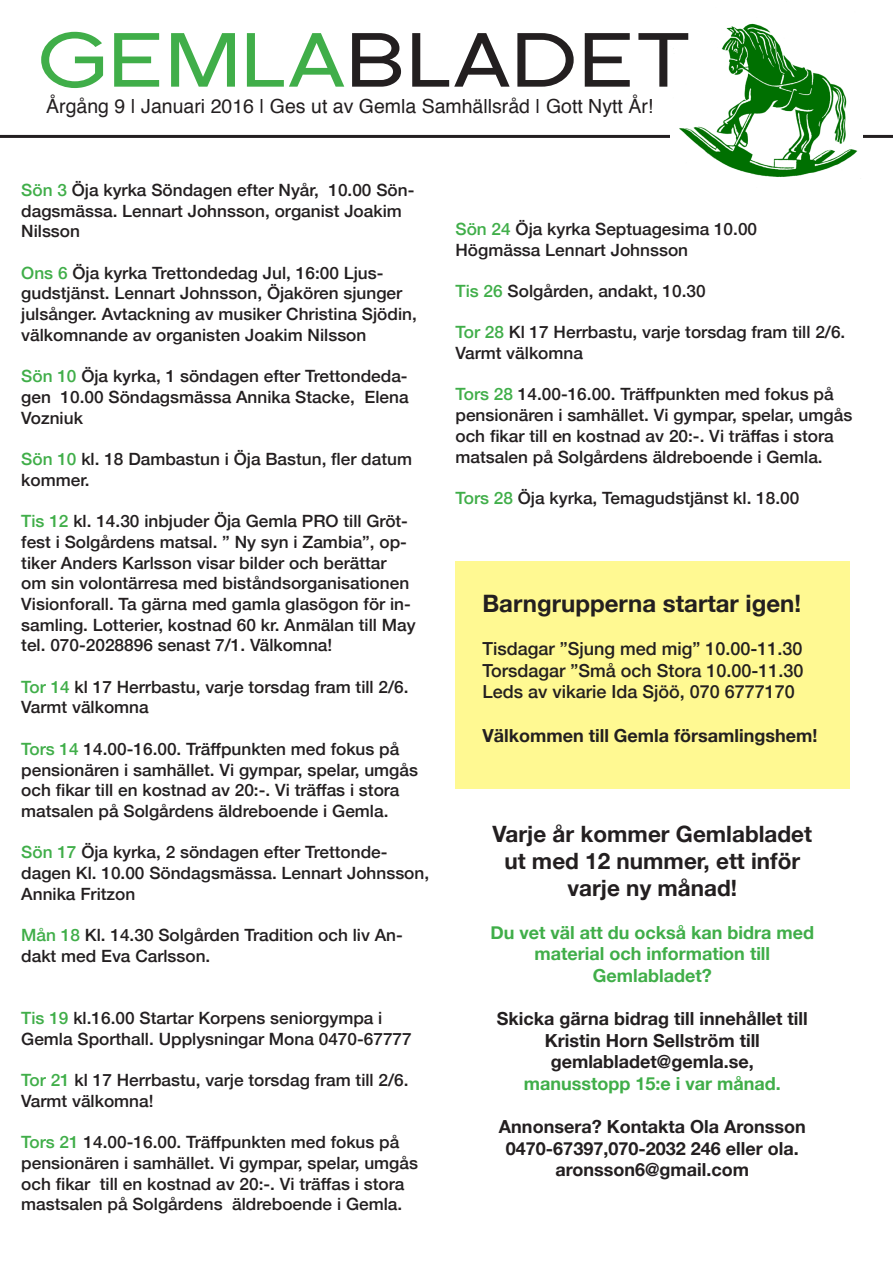
<style>
.page{position:relative;width:893px;height:1263px;background:#fff}
.page>*{position:absolute;margin:0;border:0;box-sizing:border-box;transform-origin:0 0}
.t1{font:76.5px "Florencesans Exp";color:#231f20}
.t2{font:700 24px "Helvetica Neue";color:#231f20}
.t3{font:700 22.5px/27px "Helvetica Neue";color:#231f20;text-align:center}
.t4{font:19.5px "Helvetica";color:#231f20}
.t5{font:700 18px/21.6px "Helvetica Neue";color:#231f20;text-align:center}
.t6{font:500 18px "Helvetica Neue";color:#231f20}
.t7{font:700 18px/21.6px "Helvetica Neue";color:#40ae49;text-align:center}
.t8{font:500 16.95px/20.7px "Helvetica Neue";color:#231f20}
.s1{color:#40ae49}
</style>
<div class="page">
<div style="left:455px;top:561px;width:394px;height:228px;background:#fff992"></div>
<hr style="left:0;top:135px;width:893px;height:3px;background:#231f20">
<img style="left:671px;top:23px;width:191px;height:154px">
<p class="t1" style="left:37px;top:19px;width:655px"><span class="s1">GEMLA</span>BLADET</p>
<p class="t4" style="left:46px;top:92px;width:608px">Årgång 9 | Januari 2016 | Ges ut av Gemla Samhällsråd | Gott Nytt År!</p>
<p class="t8" style="left:21px;top:179px;width:395px"><span class="s1">Sön 3</span> Öja kyrka Söndagen efter Nyår, 10.00 Sön&shy;dagsmässa. Lennart Johnsson, organist Joakim<br>Nilsson</p>
<p class="t8" style="left:21px;top:262px;width:397px"><span class="s1">Ons 6</span> Öja kyrka Trettondedag Jul, 16:00 Ljus&shy;gudstjänst. Lennart Johnsson, Öjakören sjunger julsånger. Avtackning av musiker Christina Sjödin, välkomnande av organisten Joakim Nilsson</p>
<p class="t8" style="left:21px;top:365px;width:389px;text-align:justify"><span class="s1">Sön 10</span> Öja kyrka, 1 söndagen efter Trettondeda&shy;gen 10.00 Söndagsmässa Annika Stacke, Elena Vozniuk</p>
<p class="t8" style="left:21px;top:448px;width:392px"><span class="s1">Sön 10</span> kl. 18 Dambastun i Öja Bastun, fler datum kommer.</p>
<p class="t8" style="left:21px;top:510px;width:396px"><span class="s1">Tis 12</span> kl. 14.30 inbjuder Öja Gemla PRO till Gröt&shy;fest i Solgårdens matsal. ” Ny syn i Zambia”, op&shy;tiker Anders Karlsson visar bilder och berättar om sin volontärresa med biståndsorganisationen Visionforall. Ta gärna med gamla glasögon för in&shy;samling. Lotterier, kostnad 60 kr. Anmälan till May tel. 070-2028896 senast 7/1. Välkomna!</p>
<p class="t8" style="left:21px;top:676px;width:389px"><span class="s1">Tor 14</span> kl 17 Herrbastu, varje torsdag fram till 2/6.<br>Varmt välkomna</p>
<p class="t8" style="left:21px;top:738px;width:398px"><span class="s1">Tors 14</span> 14.00-16.00. Träffpunkten med fokus på pensionären i samhället. Vi gympar, spelar, umgås och fikar till en kostnad av 20:-. Vi träffas i stora matsalen på Solgårdens äldreboende i Gemla.</p>
<p class="t8" style="left:21px;top:841px;width:368px"><span class="s1">Sön 17</span> Öja kyrka, 2 söndagen efter Trettonde-</p>
<p class="t8" style="left:21px;top:862px;width:409px">dagen Kl. 10.00 Söndagsmässa. Lennart Johnsson,<br>Annika Fritzon</p>
<p class="t8" style="left:21px;top:924px;width:383px"><span class="s1">Mån 18</span> Kl. 14.30 Solgården Tradition och liv An&shy;dakt med Eva Carlsson.</p>
<p class="t8" style="left:21px;top:1007px;width:392px"><span class="s1">Tis 19</span> kl.16.00 Startar Korpens seniorgympa i<br>Gemla Sporthall. Upplysningar Mona 0470-67777</p>
<p class="t8" style="left:21px;top:1069px;width:389px"><span class="s1">Tor 21</span> kl 17 Herrbastu, varje torsdag fram till 2/6.<br>Varmt välkomna!</p>
<p class="t8" style="left:21px;top:1131px;width:398px"><span class="s1">Tors 21</span> 14.00-16.00. Träffpunkten med fokus på pensionären i samhället. Vi gympar, spelar, umgås och fikar till en kostnad av 20:-. Vi träffas i stora mastsalen på Solgårdens äldreboende i Gemla.</p>
<p class="t8" style="left:455px;top:218px;width:303px"><span class="s1">Sön 24</span> Öja kyrka Septuagesima 10.00</p>
<p class="t8" style="left:455px;top:238px;width:234px">Högmässa Lennart Johnsson</p>
<p class="t8" style="left:455px;top:280px;width:252px"><span class="s1">Tis 26</span> Solgården, andakt, 10.30</p>
<p class="t8" style="left:455px;top:321px;width:391px"><span class="s1">Tor 28</span> Kl 17 Herrbastu, varje torsdag fram till 2/6.<br>Varmt välkomna</p>
<p class="t8" style="left:455px;top:383px;width:398px"><span class="s1">Tors 28</span> 14.00-16.00. Träffpunkten med fokus på pensionären i samhället. Vi gympar, spelar, umgås och fikar till en kostnad av 20:-. Vi träffas i stora matsalen på Solgårdens äldreboende i Gemla.</p>
<p class="t8" style="left:455px;top:487px;width:345px"><span class="s1">Tors 28</span> Öja kyrka, Temagudstjänst kl. 18.00</p>
<p class="t2" style="left:482px;top:585px;width:320px">Barngrupperna startar igen!</p>
<p class="t6" style="left:482px;top:634px;width:322px">Tisdagar ”Sjung med mig” 10.00-11.30</p>
<p class="t6" style="left:482px;top:656px;width:323px">Torsdagar ”Små och Stora 10.00-11.30</p>
<p class="t6" style="left:482px;top:677px;width:314px">Leds av vikarie Ida Sjöö, 070 6777170</p>
<p class="t5" style="left:482px;top:725px;width:337px">Välkommen till Gemla församlingshem!</p>
<p class="t3" style="left:493px;top:821px;width:321px">Varje år kommer Gemlabladet ut med 12 nummer, ett inför varje ny månad!</p>
<p class="t7" style="left:490px;top:922px;width:325px">Du vet väl att du också kan bidra med material och information till</p>
<p class="t7" style="left:593px;top:965px;width:120px">Gemlabladet?</p>
<p class="t5" style="left:497px;top:1008px;width:313px">Skicka gärna bidrag till innehållet till<br>Kristin Horn Sellström till</p>
<p class="t5" style="left:551px;top:1052px;width:205px">gemlabladet@gemla.se,</p>
<p class="t7" style="left:524px;top:1073px;width:259px">manusstopp 15:e i var månad.</p>
<p class="t5" style="left:499px;top:1116px;width:308px">Annonsera? Kontakta Ola Aronsson<br>0470-67397,070-2032 246 eller ola. aronsson6@gmail.com</p>
</div>
